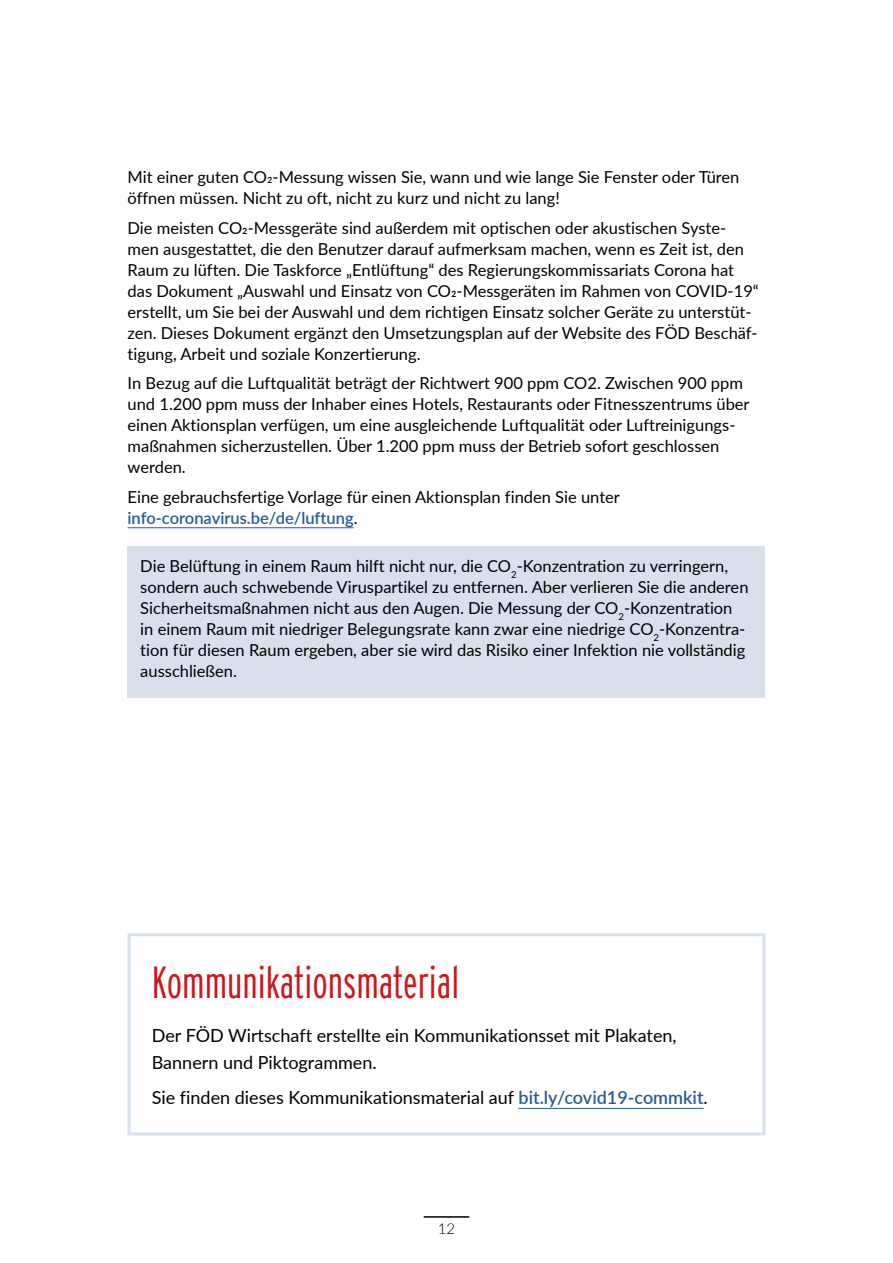
<style>
.page{position:relative;width:893px;height:1263px;background:#fff}
.page>*{position:absolute;margin:0;border:0;box-sizing:border-box;transform-origin:0 0}
.Title{font:300 45px "Interstate Compressed";color:#cd171a}
.t1{font:18px/27px "Lato";color:#000}
.Body_text_Normal{font:16.5px/21px "Lato";color:#000}
.t2{font:300 15px "Lato";color:#000}
.s1{font-weight:600;color:#275b9b}
</style>
<div class="page">
<hr style="left:128px;top:527px;width:226px;height:1px;background:#275b9b">
<div style="left:128px;top:546px;width:637px;height:151px;background:#d8e0eb"></div>
<hr style="left:518px;top:1108px;width:186px;height:1px;background:#275b9b">
<div style="left:128px;top:933px;width:637px;height:202px;border:3px solid #d8e0eb"></div>
<hr style="left:424px;top:1216px;width:45px;height:2px;background:#000">
<p class="Body_text_Normal" style="left:128px;top:166px;width:613px">Mit einer guten CO2-Messung wissen Sie, wann und wie lange Sie Fenster oder Türen öffnen müssen. Nicht zu oft, nicht zu kurz und nicht zu lang!</p>
<p class="Body_text_Normal" style="left:128px;top:217px;width:633px">Die meisten CO2-Messgeräte sind außerdem mit optischen oder akustischen Syste&shy;men ausgestattet, die den Benutzer darauf aufmerksam machen, wenn es Zeit ist, den Raum zu lüften. Die Taskforce „Entlüftung“ des Regierungskommissariats Corona hat das Dokument „Auswahl und Einsatz von CO2-Messgeräten im Rahmen von COVID-19“ erstellt, um Sie bei der Auswahl und dem richtigen Einsatz solcher Geräte zu unterstüt&shy;zen. Dieses Dokument ergänzt den Umsetzungsplan auf der Website des FÖD Beschäf&shy;tigung, Arbeit und soziale Konzertierung.</p>
<p class="Body_text_Normal" style="left:128px;top:372px;width:624px">In Bezug auf die Luftqualität beträgt der Richtwert 900 ppm CO2. Zwischen 900 ppm und 1.200 ppm muss der Inhaber eines Hotels, Restaurants oder Fitnesszentrums über einen Aktionsplan verfügen, um eine ausgleichende Luftqualität oder Luftreinigungs&shy;maßnahmen sicherzustellen. Über 1.200 ppm muss der Betrieb sofort geschlossen werden.</p>
<p class="Body_text_Normal" style="left:128px;top:486px;width:494px">Eine gebrauchsfertige Vorlage für einen Aktionsplan finden Sie unter <span class="s1">info-coronavirus.be/de/luftung</span>.</p>
<p class="Body_text_Normal" style="left:140px;top:555px;width:610px">Die Belüftung in einem Raum hilft nicht nur, die CO<sub>2</sub>-Konzentration zu verringern, sondern auch schwebende Viruspartikel zu entfernen. Aber verlieren Sie die anderen Sicherheitsmaßnahmen nicht aus den Augen. Die Messung der CO<sub>2</sub>-Konzentration in einem Raum mit niedriger Belegungsrate kann zwar eine niedrige CO<sub>2</sub>-Konzentra&shy;tion für diesen Raum ergeben, aber sie wird das Risiko einer Infektion nie vollständig ausschließen.</p>
<p class="Title" style="left:152px;top:956px;width:309px">Kommunikationsmaterial</p>
<p class="t1" style="left:152px;top:1021px;width:526px">Der FÖD Wirtschaft erstellte ein Kommunikationsset mit Plakaten,<br>Bannern und Piktogrammen.</p>
<p class="t1" style="left:152px;top:1083px;width:558px">Sie finden dieses Kommunikationsmaterial auf <span class="s1">bit.ly/covid19-commkit</span>.</p>
<p class="t2" style="left:438px;top:1218px;width:19px">12</p>
</div>
